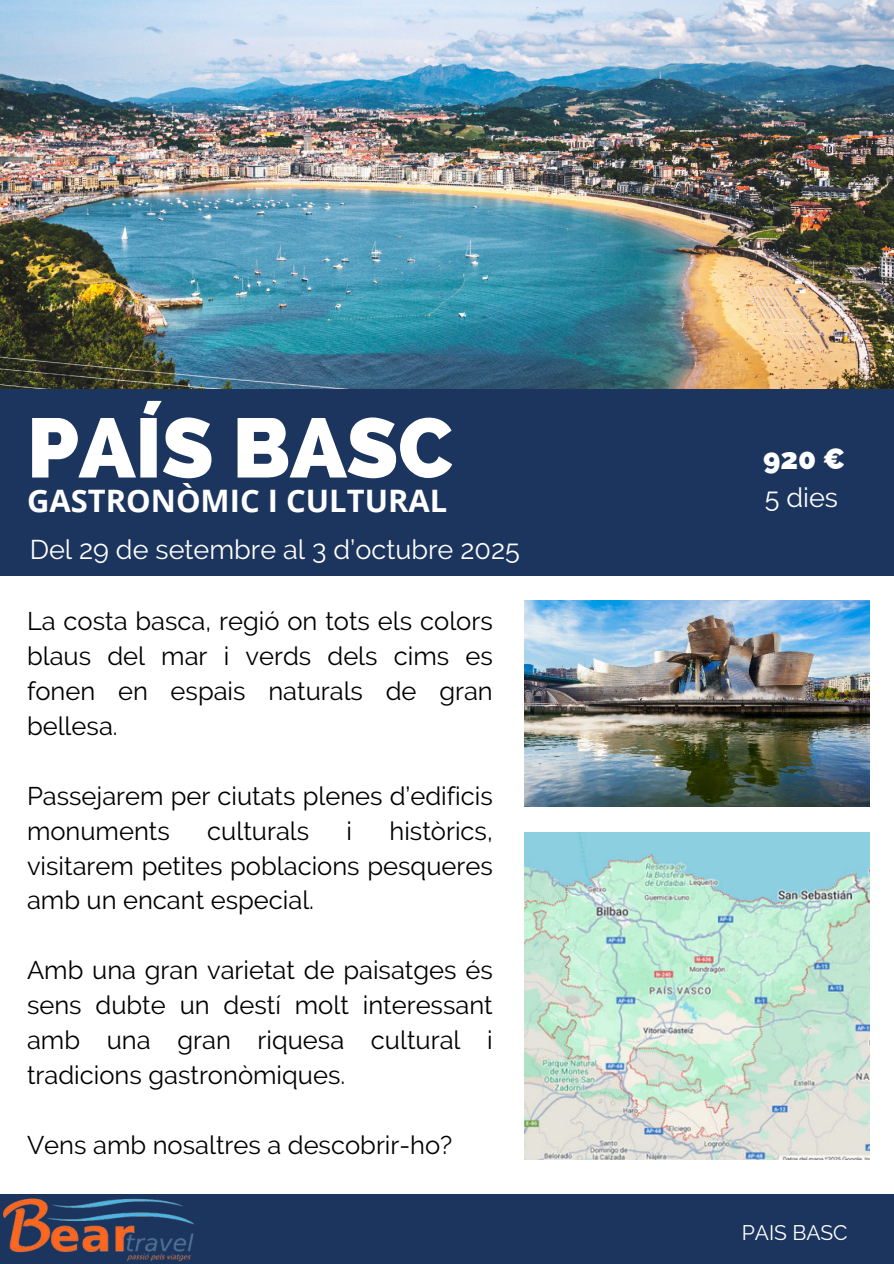
<style>
.page{position:relative;width:894px;height:1264px;background:#fff}
.page>*{position:absolute;margin:0;border:0;box-sizing:border-box;transform-origin:0 0}
.t1{font:800 83.85px "Raleway";color:#fff}
.t2{font:700 30.9px "Open Sans";color:#fff}
.t3{font:800 29.4px "Raleway";color:#fff}
.t4{font:27px "Raleway";color:#fff}
.t5{font:25.5px/34.8px "Raleway";color:#000;text-align:justify}
.t6{font:21px "Raleway";color:#fff}
</style>
<div class="page">
<img style="left:0;top:0;width:893px;height:388px">
<div style="left:0;top:388px;width:893px;height:187px;background:#1c355e"></div>
<div style="left:0;top:1193px;width:893px;height:70px;background:#1c355e"></div>
<img style="left:524px;top:832px;width:345px;height:327px">
<img style="left:524px;top:600px;width:345px;height:206px">
<img style="left:0;top:1193px;width:201px;height:69px">
<h1 class="t1" style="left:27px;top:399px;width:427px">PAÍS BASC</h1>
<p class="t3" style="left:763px;top:441px;width:84px">920 €</p>
<p class="t2" style="left:27px;top:478px;width:422px">GASTRONÒMIC I CULTURAL</p>
<p class="t4" style="left:764px;top:482px;width:75px">5 dies</p>
<p class="t4" style="left:30px;top:534px;width:491px">Del 29 de setembre al 3 d’octubre 2025</p>
<p class="t5" style="left:27px;top:603px;width:467px">La costa basca, regió on tots els colors blaus del mar i verds dels cims es fonen en espais naturals de gran bellesa.</p>
<p class="t5" style="left:27px;top:778px;width:467px">Passejarem per ciutats plenes d’edificis monuments</p>
<p class="t5" style="left:27px;top:813px;width:467px;text-indent:362px">històrics, visitarem petites poblacions pesqueres amb un encant especial.</p>
<p class="t5" style="left:207px;top:813px;width:103px">culturals</p>
<p class="t5" style="left:346px;top:813px;width:7px">i</p>
<p class="t5" style="left:27px;top:952px;width:467px">Amb una gran varietat de paisatges és sens dubte un destí molt interessant amb una gran riquesa cultural i tradicions gastronòmiques.</p>
<p class="t5" style="left:27px;top:1127px;width:427px">Vens amb nosaltres a descobrir-ho?</p>
<p class="t6" style="left:741px;top:1220px;width:107px">PAIS BASC</p>
</div>
